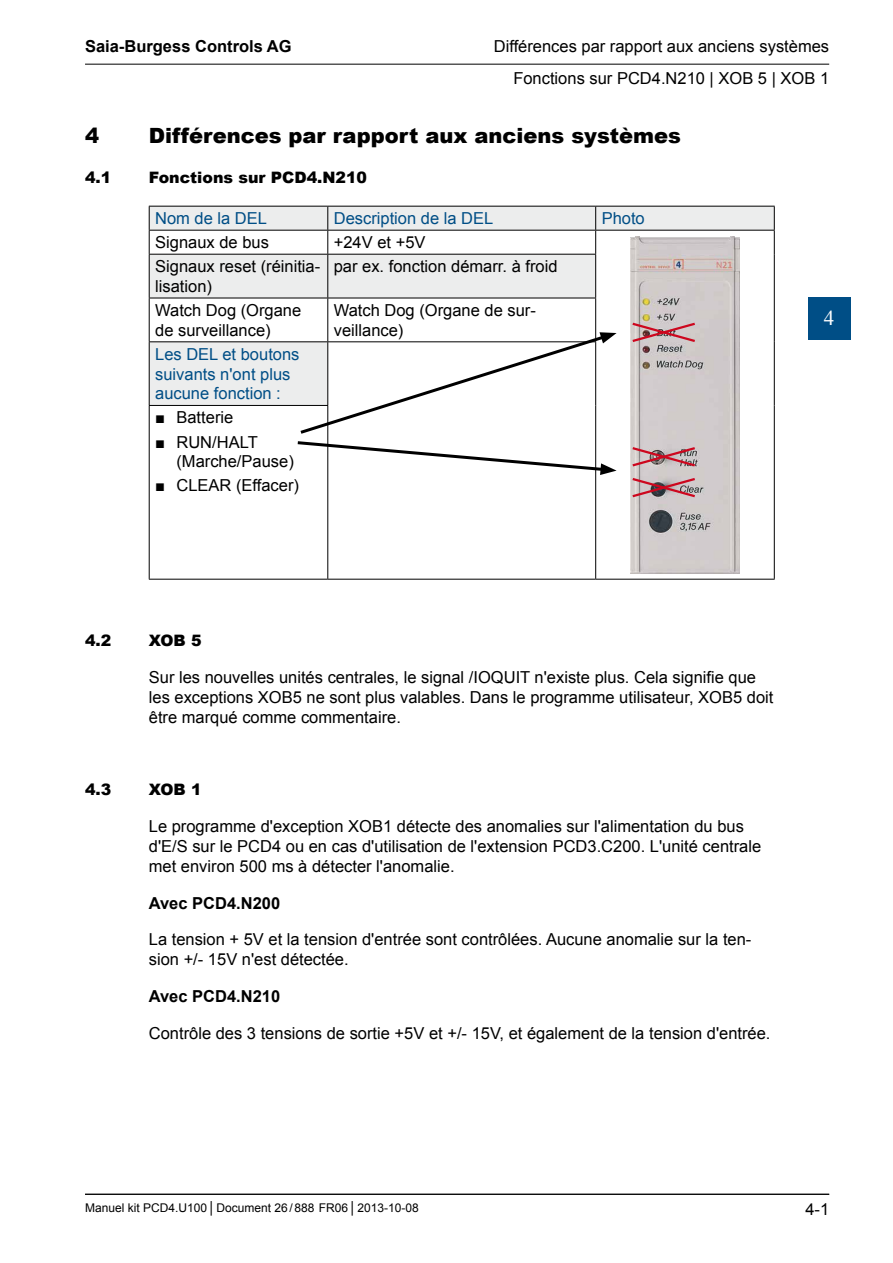
<style>
.page{position:relative;width:893px;height:1263px;background:#fff}
.page>*{position:absolute;margin:0;border:0;box-sizing:border-box;transform-origin:0 0}
.FR_Ueberschrift_1{font:900 21px "Arial";color:#000}
.t1{font:21px "Times New Roman";color:#fff}
.FR_Fliesstext{font:16.5px/19.8px "Arial";color:#000}
.FR_TextTabelle_11Pt{font:16.5px/19.8px "Arial";color:#000}
.FR_TextTabelle_Head{font:16.5px/19.8px "Arial";color:#004e86}
.FR_Fliesstext-2{font:700 16.5px "Arial";color:#000}
.FR_Kopfzeile_rechts{font:16.5px "Arial";color:#000}
.FR_Ueberschrift_2{font:900 15.75px "Arial";color:#000}
.t2{font:12px "Arial";color:#000}
</style>
<div class="page">
<hr style="left:85px;top:64px;width:744px;height:1px;background:#000">
<hr style="left:85px;top:1194px;width:744px;height:1px;background:#000">
<div style="left:808px;top:298px;width:42px;height:42px;background:#004e86"></div>
<svg style="left:150px;top:207px;width:624px;height:198px;fill:#eceded"></svg>
<hr style="left:149px;top:206px;width:179px;height:1px;background:#000">
<hr style="left:328px;top:206px;width:268px;height:1px;background:#000">
<hr style="left:596px;top:206px;width:179px;height:1px;background:#000">
<svg style="left:149px;top:207px;width:1px;height:47px"></svg>
<hr style="left:149px;top:230px;width:179px;height:1px;background:#000">
<svg style="left:327px;top:207px;width:1px;height:47px"></svg>
<hr style="left:328px;top:230px;width:268px;height:1px;background:#000">
<svg style="left:595px;top:207px;width:1px;height:47px"></svg>
<svg style="left:774px;top:207px;width:1px;height:47px"></svg>
<hr style="left:774px;top:254px;width:1px;height:44px;background:#000">
<hr style="left:774px;top:298px;width:1px;height:44px;background:#000">
<hr style="left:774px;top:342px;width:1px;height:63px;background:#000">
<hr style="left:774px;top:405px;width:1px;height:174px;background:#000">
<hr style="left:596px;top:230px;width:179px;height:1px;background:#000">
<hr style="left:596px;top:579px;width:179px;height:1px;background:#000">
<hr style="left:149px;top:255px;width:1px;height:43px;background:#000">
<hr style="left:149px;top:254px;width:179px;height:1px;background:#000">
<hr style="left:327px;top:255px;width:1px;height:43px;background:#000">
<hr style="left:595px;top:255px;width:1px;height:43px;background:#000">
<hr style="left:328px;top:254px;width:268px;height:1px;background:#000">
<hr style="left:149px;top:298px;width:1px;height:43px;background:#000">
<hr style="left:149px;top:298px;width:179px;height:1px;background:#000">
<hr style="left:327px;top:298px;width:1px;height:43px;background:#000">
<hr style="left:595px;top:298px;width:1px;height:43px;background:#000">
<hr style="left:328px;top:298px;width:268px;height:1px;background:#000">
<hr style="left:149px;top:342px;width:1px;height:63px;background:#000">
<hr style="left:149px;top:341px;width:179px;height:1px;background:#000">
<hr style="left:595px;top:405px;width:1px;height:174px;background:#000">
<hr style="left:328px;top:579px;width:268px;height:1px;background:#000">
<hr style="left:149px;top:406px;width:1px;height:173px;background:#000">
<hr style="left:327px;top:406px;width:1px;height:173px;background:#000">
<hr style="left:149px;top:405px;width:179px;height:1px;background:#000">
<hr style="left:149px;top:579px;width:179px;height:1px;background:#000">
<img style="left:631px;top:236px;width:108px;height:337px">
<svg style="left:630px;top:321px;width:67px;height:23px;background:#c9a0a4"></svg>
<svg style="left:630px;top:445px;width:67px;height:23px;background:#c0989c"></svg>
<svg style="left:630px;top:476px;width:67px;height:23px;background:#bc959a"></svg>
<svg style="left:295px;top:332px;width:322px;height:143px"></svg>
<p class="FR_Fliesstext-2" style="left:85px;top:36px;width:208px">Saia-Burgess Controls AG</p>
<p class="FR_Fliesstext" style="left:494px;top:37px;width:337px">Différences par rapport aux anciens systèmes</p>
<p class="FR_Fliesstext" style="left:513px;top:69px;width:317px">Fonctions sur PCD4.N210 | XOB 5 | XOB 1</p>
<p class="FR_Ueberschrift_1" style="left:85px;top:120px;width:16px">4</p>
<p class="FR_Ueberschrift_1" style="left:149px;top:120px;width:534px">Différences par rapport aux anciens systèmes</p>
<p class="FR_Ueberschrift_2" style="left:85px;top:166px;width:28px">4.1</p>
<p class="FR_Ueberschrift_2" style="left:149px;top:166px;width:220px">Fonctions sur PCD4.N210</p>
<p class="FR_TextTabelle_Head" style="left:155px;top:209px;width:113px">Nom de la DEL</p>
<p class="FR_TextTabelle_Head" style="left:334px;top:209px;width:161px">Description de la DEL</p>
<p class="FR_TextTabelle_Head" style="left:602px;top:209px;width:45px">Photo</p>
<p class="FR_TextTabelle_11Pt" style="left:155px;top:233px;width:115px">Signaux de bus</p>
<p class="FR_TextTabelle_11Pt" style="left:334px;top:233px;width:93px">+24V et +5V</p>
<p class="FR_TextTabelle_11Pt" style="left:155px;top:257px;width:167px">Signaux reset (réinitia&shy;lisation)</p>
<p class="FR_TextTabelle_11Pt" style="left:334px;top:257px;width:225px">par ex. fonction démarr. à froid</p>
<p class="FR_TextTabelle_11Pt" style="left:155px;top:300px;width:148px">Watch Dog (Organe de surveillance)</p>
<p class="FR_TextTabelle_11Pt" style="left:334px;top:300px;width:204px">Watch Dog (Organe de sur&shy;veillance)</p>
<p class="FR_TextTabelle_Head" style="left:155px;top:344px;width:146px">Les DEL et boutons suivants n'ont plus aucune fonction :</p>
<p class="FR_Fliesstext" style="left:155px;top:408px;width:80px">■ Batterie</p>
<p class="FR_Fliesstext" style="left:176px;top:432px;width:119px;text-indent:-21px">■ RUN/HALT (Marche/Pause)</p>
<p class="FR_Fliesstext" style="left:155px;top:476px;width:145px">■ CLEAR (Effacer)</p>
<p class="t1" style="left:824px;top:304px;width:12px">4</p>
<p class="FR_Ueberschrift_2" style="left:85px;top:629px;width:28px">4.2</p>
<p class="FR_Ueberschrift_2" style="left:149px;top:629px;width:54px">XOB 5</p>
<p class="FR_Fliesstext" style="left:149px;top:667px;width:626px">Sur les nouvelles unités centrales, le signal /IOQUIT n'existe plus. Cela signifie que les exceptions XOB5 ne sont plus valables. Dans le programme utilisateur, XOB5 doit être marqué comme commentaire.</p>
<p class="FR_Ueberschrift_2" style="left:85px;top:778px;width:28px">4.3</p>
<p class="FR_Ueberschrift_2" style="left:149px;top:778px;width:54px">XOB 1</p>
<p class="FR_Fliesstext" style="left:149px;top:817px;width:614px">Le programme d'exception XOB1 détecte des anomalies sur l'alimentation du bus d'E/S sur le PCD4 ou en cas d'utilisation de l'extension PCD3.C200. L'unité centrale met environ 500 ms à détecter l'anomalie.</p>
<p class="FR_Fliesstext-2" style="left:149px;top:892px;width:133px">Avec PCD4.N200</p>
<p class="FR_Fliesstext" style="left:149px;top:930px;width:604px">La tension + 5V et la tension d'entrée sont contrôlées. Aucune anomalie sur la ten&shy;sion +/- 15V n'est détectée.</p>
<p class="FR_Fliesstext-2" style="left:149px;top:985px;width:133px">Avec PCD4.N210</p>
<p class="FR_Fliesstext" style="left:149px;top:1023px;width:623px">Contrôle des 3 tensions de sortie +5V et +/- 15V, et également de la tension d'entrée.</p>
<p class="t2" style="left:85px;top:1200px;width:335px">Manuel kit PCD4.U100│Document 26/ 888 FR06 │ 2013-10-08</p>
<p class="FR_Kopfzeile_rechts" style="left:805px;top:1199px;width:25px">4-1</p>
</div>
